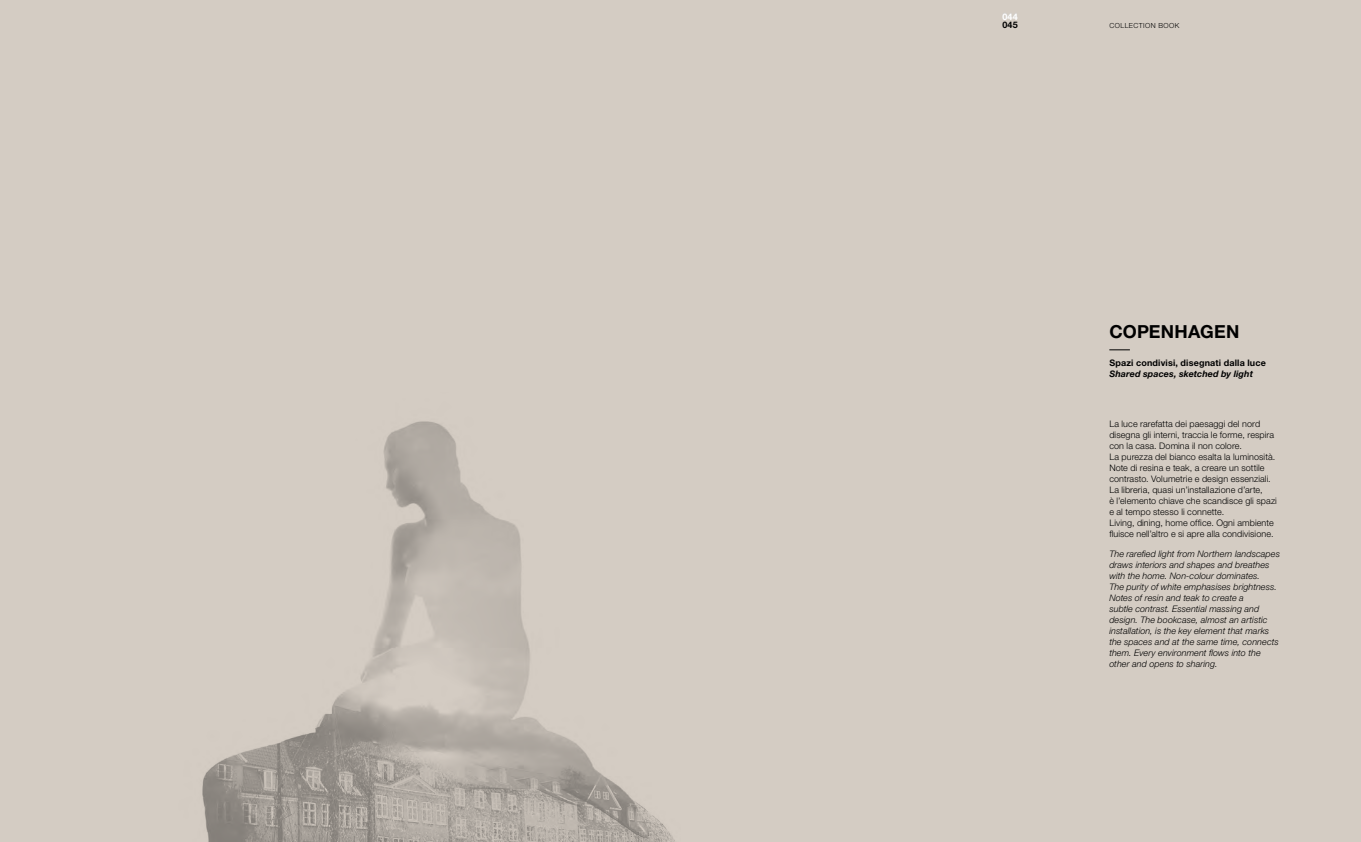
<style>
.page{position:relative;width:1361px;height:842px;background:#d4ccc3}
.page>*{position:absolute;margin:0;border:0;box-sizing:border-box;transform-origin:0 0}
.t1{font:700 18px "Helvetica Neue LT Std";letter-spacing:.015em;color:#000}
.t2{font:300 9px/11px "Helvetica Neue LT Std";letter-spacing:.01em;color:#000}
.t3{font:italic 300 9px/11px "Helvetica Neue LT Std";letter-spacing:.01em;color:#000}
.t4{font:700 9px "Helvetica Neue LT Std";letter-spacing:.02em;color:#000}
.t5{font:italic 700 9px "Helvetica Neue LT Std";letter-spacing:.01em;color:#000}
.t6{font:700 9px "Helvetica Neue LT Std";color:#fff}
.t7{font:300 7px "Helvetica Neue LT Std";letter-spacing:.07em;color:#000}
</style>
<div class="page">
<svg style="left:1109px;top:349px;width:21px;height:1px"></svg>
<img style="left:202px;top:421px;width:473px;height:421px">
<p class="t6" style="left:1002px;top:11px;width:17px">044</p>
<p class="t4" style="left:1002px;top:20px;width:17px">045</p>
<p class="t7" style="left:1109px;top:22px;width:72px">COLLECTION BOOK</p>
<h1 class="t1" style="left:1109px;top:320px;width:132px">COPENHAGEN</h1>
<p class="t4" style="left:1109px;top:357px;width:158px">Spazi condivisi, disegnati dalla luce</p>
<p class="t5" style="left:1109px;top:368px;width:145px">Shared spaces, sketched by light</p>
<p class="t2" style="left:1109px;top:418px;width:169px">La luce rarefatta dei paesaggi del nord disegna gli interni, traccia le forme, respira con la casa. Domina il non colore.<br>La purezza del bianco esalta la luminosità.<br>Note di resina e teak, a creare un sottile contrasto. Volumetrie e design essenziali.<br>La libreria, quasi un’installazione d’arte,<br>è l’elemento chiave che scandisce gli spazi e al tempo stesso li connette.<br>Living, dining, home office. Ogni ambiente fluisce nell’altro e si apre alla condivisione.</p>
<p class="t3" style="left:1109px;top:549px;width:172px">The rarefied light from Northern landscapes draws interiors and shapes and breathes with the home. Non-colour dominates.<br>The purity of white emphasises brightness.<br>Notes of resin and teak to create a<br>subtle contrast. Essential massing and design. The bookcase, almost an artistic installation, is the key element that marks the spaces and at the same time, connects them. Every environment flows into the other and opens to sharing.</p>
</div>
